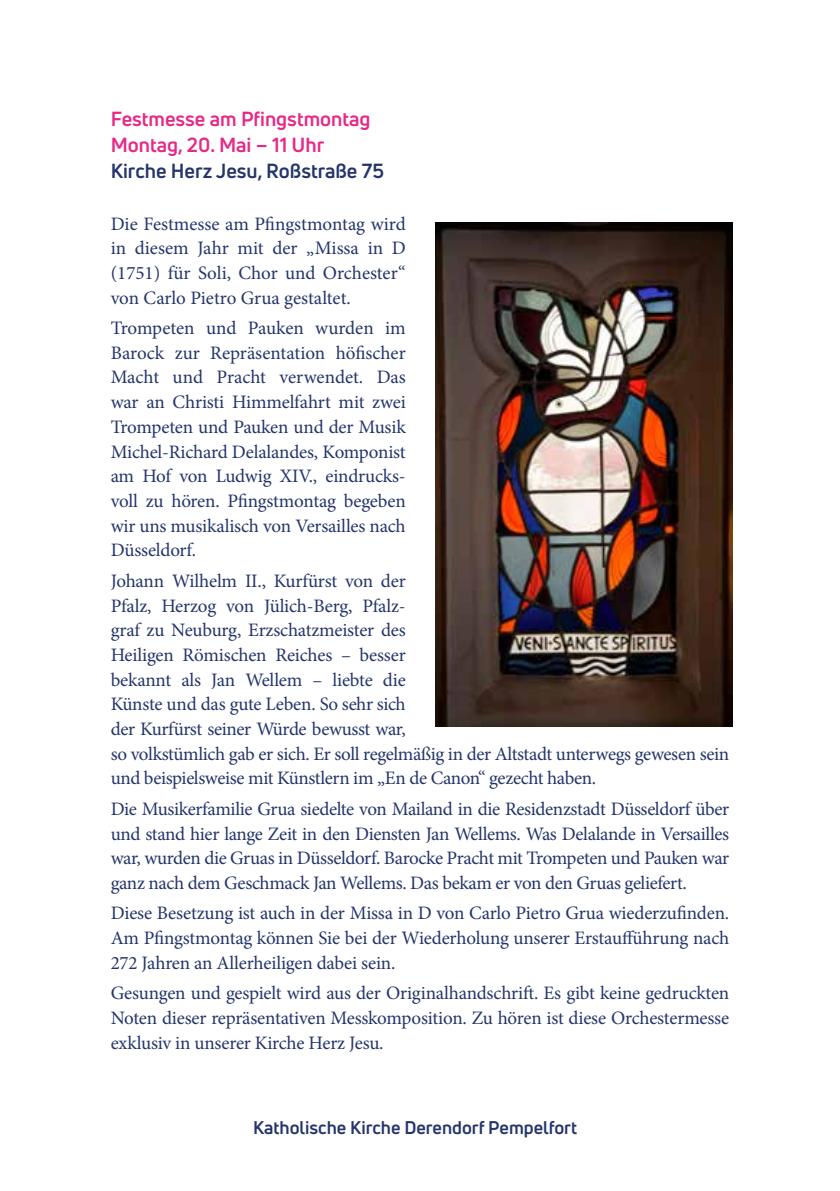
<style>
.page{position:relative;width:840px;height:1191px;background:#fff}
.page>*{position:absolute;margin:0;border:0;box-sizing:border-box;transform-origin:0 0}
.t1{font:700 20px/26px "Uni Neue";color:#e62987}
.t2{font:700 20px "Uni Neue";color:#24356b}
.t3{font:19px/24.6px "Minion Pro";letter-spacing:-.015em;color:#24356b;text-align:justify}
.t4{font:700 18px "Uni Neue";color:#24356b}
</style>
<div class="page">
<img style="left:435px;top:223px;width:297px;height:504px">
<p class="t1" style="left:111px;top:105px;width:261px">Festmesse am Pfingstmontag<br>Montag, 20. Mai – 11 Uhr</p>
<p class="t2" style="left:111px;top:158px;width:275px">Kirche Herz Jesu, Roßstraße 75</p>
<p class="t3" style="left:111px;top:211px;width:296px">Die Festmesse am Pfingstmontag wird in diesem Jahr mit der „Missa in D (1751) für Soli, Chor und Orchester“ von Carlo Pietro Grua gestaltet.</p>
<p class="t3" style="left:111px;top:316px;width:296px">Trompeten und Pauken wurden im Barock zur Repräsentation höfischer Macht und Pracht verwendet. Das war an Christi Himmelfahrt mit zwei Trompeten und Pauken und der Musik Michel-Richard Delalandes, Komponist am Hof von Ludwig XIV., eindrucks&shy;voll zu hören. Pfingstmontag begeben wir uns musikalisch von Versailles nach Düsseldorf.</p>
<p class="t3" style="left:111px;top:568px;width:619px;text-align:left">Johann Wilhelm II., Kurfürst von der<br>Pfalz, Herzog von Jülich-Berg, Pfalz-<br>graf zu Neuburg, Erzschatzmeister des<br>Heiligen Römischen Reiches – besser<br>bekannt als Jan Wellem – liebte die<br>Künste und das gute Leben. So sehr sich<br>der Kurfürst seiner Würde bewusst war,<br>so volkstümlich gab er sich. Er soll regelmäßig in der Altstadt unterwegs gewesen sein und beispielsweise mit Künstlern im „En de Canon“ gezecht haben.</p>
<p class="t3" style="left:111px;top:796px;width:619px">Die Musikerfamilie Grua siedelte von Mailand in die Residenzstadt Düsseldorf über und stand hier lange Zeit in den Diensten Jan Wellems. Was Delalande in Versailles war, wurden die Gruas in Düsseldorf. Barocke Pracht mit Trompeten und Pauken war ganz nach dem Geschmack Jan Wellems. Das bekam er von den Gruas geliefert.</p>
<p class="t3" style="left:111px;top:901px;width:619px">Diese Besetzung ist auch in der Missa in D von Carlo Pietro Grua wiederzufinden.<br>Am Pfingstmontag können Sie bei der Wiederholung unserer Erstaufführung nach 272 Jahren an Allerheiligen dabei sein.</p>
<p class="t3" style="left:111px;top:980px;width:619px">Gesungen und gespielt wird aus der Originalhandschrift. Es gibt keine gedruckten Noten dieser repräsentativen Messkomposition. Zu hören ist diese Orchestermesse exklusiv in unserer Kirche Herz Jesu.</p>
<p class="t4" style="left:253px;top:1116px;width:325px">Katholische Kirche Derendorf Pempelfort</p>
</div>
